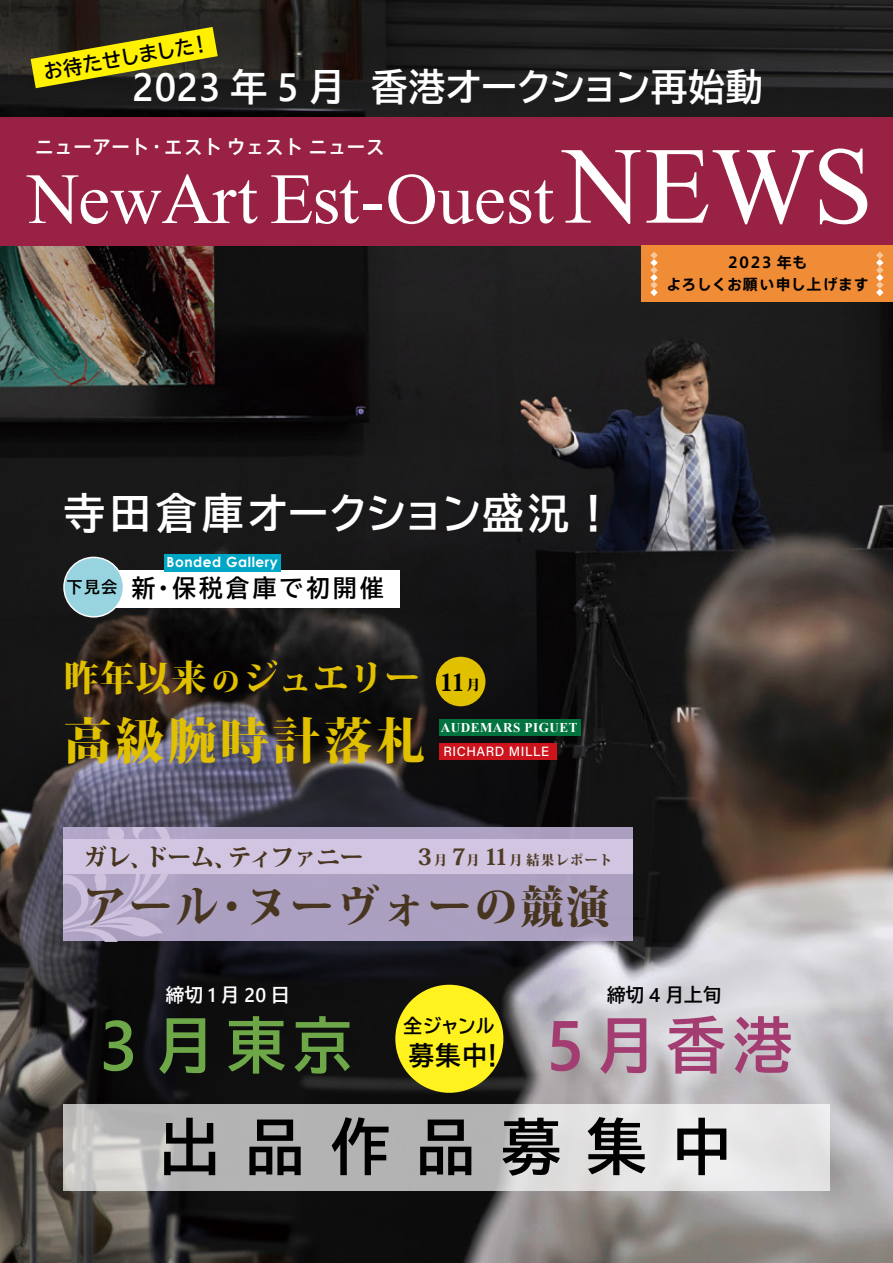
<style>
.page{position:relative;width:893px;height:1263px;background:#fff}
.page>*{position:absolute;margin:0;border:0;box-sizing:border-box;transform-origin:0 0}
.t1{font:72px "Times New Roman";color:#fff}
.t2{font:60.45px "BIZ UDP Gothic Bold";letter-spacing:.44em;color:#000}
.t3{font:60.45px "BIZ UDP Gothic Bold";color:#6da747}
.t4{font:60.45px "BIZ UDP Gothic Bold";color:#a33d71}
.t5{font:800 49.35px "Koz Min Pro";letter-spacing:.08em;color:#e1c000}
.t6{font:800 44.25px "Koz Min Pro";letter-spacing:.06em;color:#473520}
.t7{font:42px "BIZ UDP Gothic Bold";letter-spacing:.04em;color:#fff}
.t8{font:37.5px "BIZ UDP Gothic Bold";letter-spacing:.02em;color:#fff}
.t9{font:800 36px "Koz Min Pro";letter-spacing:.02em;color:#e1c000}
.t10{font:25.65px "BIZ UDP Gothic Bold";color:#000}
.t11{font:800 24px "Koz Min Pro";letter-spacing:-.02em;color:#473520}
.t12{font:24px "BIZ UDP Gothic Bold";letter-spacing:.14em;color:#000}
.t13{font:800 23.85px "Koz Min Pro";color:#000}
.t14{font:500 19.5px "Axis Std";color:#fff}
.t15{font:19.5px "BIZ UDP Gothic Bold";color:#000}
.t16{font:18.9px "BIZ UDP Gothic Bold";letter-spacing:.02em;color:#000}
.t17{font:18.75px "BIZ UDP Gothic Bold";color:#fff}
.t18{font:18.75px "BIZ UDP Gothic Bold";color:#000}
.t19{font:16.05px "BIZ UDP Gothic Bold";color:#000}
.t20{font:700 14.85px/21.8px "Axis Std";letter-spacing:.05em;color:#000;text-align:center}
.t21{font:700 13.95px "Century Gothic";letter-spacing:.04em;color:#fff}
.t22{font:800 13.5px "Koz Min Pro";letter-spacing:.1em;color:#4f3c26}
.t23{font:700 13.35px "Times New Roman";letter-spacing:.04em;color:#fff}
.t24{font:13.35px "Acumin Variable Concept";letter-spacing:.04em;color:#fff}
.s1{font-family:"Segoe UI";font-weight:600;font-size:39.45px}
.s2{font-size:109.5px}
.s3{font-size:28.65px}
.s4{font-size:14.25px}
.s5{font-size:22.5px}
.s6{font-family:"Segoe UI";font-weight:600;font-size:19.8px}
.s7{font-family:"Segoe UI";font-weight:600;font-size:70.35px}
</style>
<div class="page">
<img style="left:0;top:0;width:893px;height:1262px">
<div style="left:0;top:117px;width:893px;height:129px;background:#982144"></div>
<div style="left:642px;top:246px;width:251px;height:56px;background:#f18c36"></div>
<svg style="left:63px;top:1104px;width:767px;height:87px;background:#cac9c9"></svg>
<svg style="left:650px;top:252px;width:8px;height:44px"></svg>
<svg style="left:876px;top:252px;width:7px;height:44px"></svg>
<div style="left:116px;top:570px;width:284px;height:37px;background:#fff"></div>
<div style="left:165px;top:554px;width:116px;height:17px;background:#00a6c6"></div>
<div style="left:439px;top:720px;width:142px;height:16px;background:#00733f"></div>
<div style="left:439px;top:743px;width:118px;height:16px;background:#cd131c"></div>
<div style="left:64px;top:557px;width:59px;height:60px;background:#98d4e0;border-radius:50%"></div>
<div style="left:63px;top:557px;width:61px;height:61px;border:1px solid #fff;border-radius:50%"></div>
<div style="left:436px;top:657px;width:49px;height:49px;background:#e1c000;border-radius:50%"></div>
<svg style="left:31px;top:27px;width:187px;height:61px;background:#8e8611"></svg>
<div style="left:64px;top:828px;width:569px;height:113px;background:#aba0c1"></div>
<svg style="left:64px;top:828px;width:111px;height:113px"></svg>
<div style="left:395px;top:985px;width:108px;height:108px;background:#fff21f;border-radius:50%"></div>
<div style="left:64px;top:839px;width:569px;height:34px;background:#d1c5e1"></div>
<p class="t15" style="left:42px;top:62px;width:169px;rotate:-10deg">お待たせしました！</p>
<p class="t8" style="left:133px;top:68px;width:631px"><span class="s1">2023</span> 年 <span class="s1">5</span> 月　香港オークション再始動</p>
<p class="t14" style="left:35px;top:131px;width:351px">ニューアート・エストウェスト ニュース</p>
<h1 class="t1" style="left:27px;top:148px;width:847px">New Art Est-Ouest<span class="s2">NEWS</span></h1>
<p class="t20" style="left:666px;top:251px;width:204px">2023 年も<br>よろしくお願い申し上げます</p>
<p class="t7" style="left:64px;top:492px;width:552px">寺田倉庫オークション盛況！</p>
<p class="t19" style="left:67px;top:579px;width:52px">下見会</p>
<p class="t21" style="left:167px;top:552px;width:113px">Bonded Gallery</p>
<p class="t12" style="left:132px;top:576px;width:253px">新・保税倉庫で初開催</p>
<p class="t9" style="left:64px;top:651px;width:358px">昨年以来<span class="s3">の</span>ジュエリー</p>
<h3 class="t5" style="left:64px;top:704px;width:363px">高級腕時計落札</h3>
<p class="t13" style="left:439px;top:664px;width:43px">11<span class="s4">月</span></p>
<p class="t23" style="left:441px;top:718px;width:138px">AUDEMARS PIGUET</p>
<p class="t24" style="left:443px;top:742px;width:107px">RICHARD MILLE</p>
<p class="t11" style="left:84px;top:839px;width:281px">ガレ、ドーム、ティファニー</p>
<p class="t22" style="left:418px;top:850px;width:196px"><span class="s5">3</span>月 <span class="s5">7</span>月 <span class="s5">11</span>月結果レポート</p>
<p class="t6" style="left:84px;top:874px;width:527px">アール・ヌーヴォーの競演</p>
<p class="t17" style="left:166px;top:985px;width:125px">締切<span class="s6">1</span>月<span class="s6">20</span>日</p>
<p class="t18" style="left:607px;top:985px;width:116px">締切 <span class="s6">4</span> 月上旬</p>
<p class="t16" style="left:404px;top:1016px;width:92px">全ジャンル</p>
<p class="t10" style="left:409px;top:1042px;width:98px">募集中！</p>
<h2 class="t3" style="left:100px;top:1015px;width:254px"><span class="s7">3</span>月東京</h2>
<h2 class="t4" style="left:546px;top:1015px;width:248px"><span class="s7">5</span>月香港</h2>
<h2 class="t2" style="left:160px;top:1116px;width:573px">出品作品募集中</h2>
</div>
